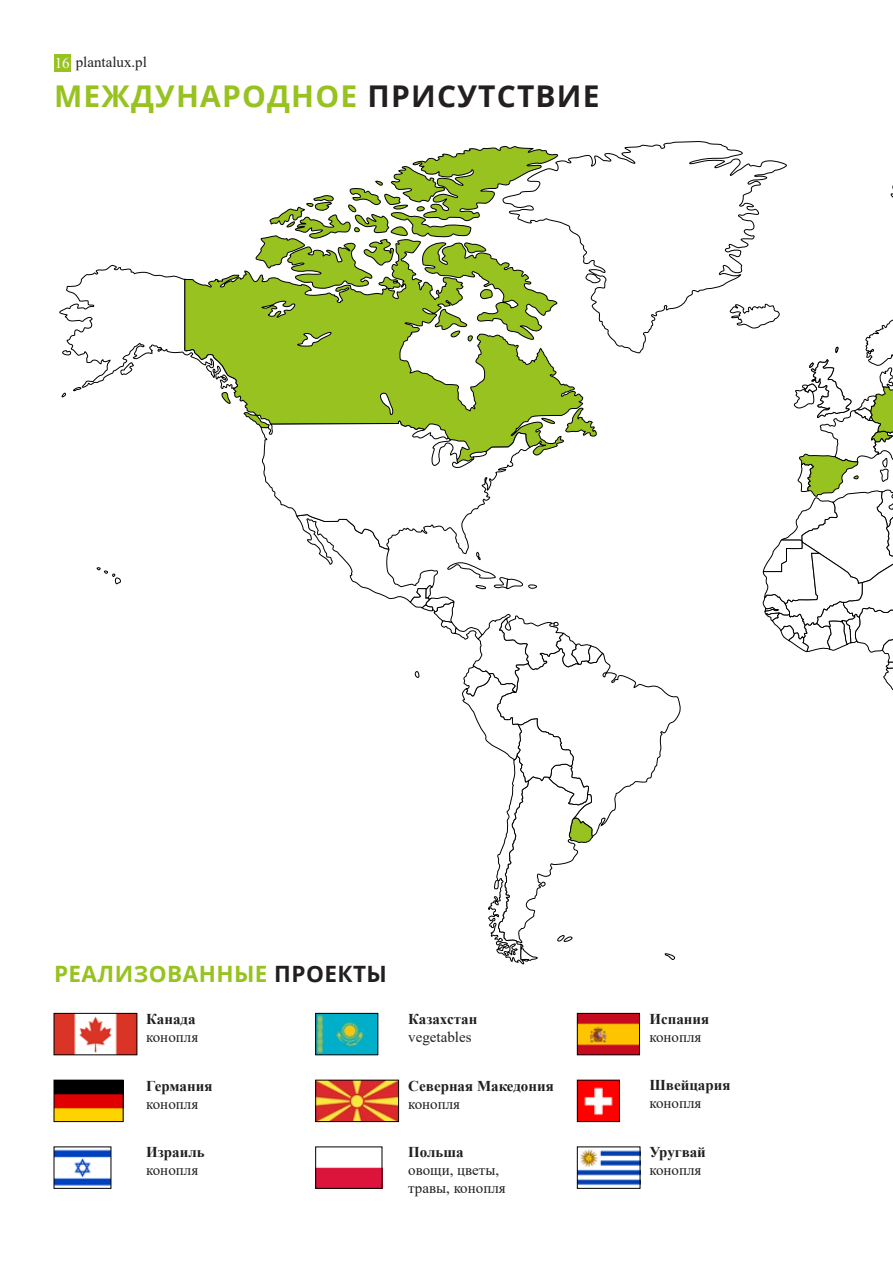
<style>
.page{position:relative;width:893px;height:1263px;background:#fff}
.page>*{position:absolute;margin:0;border:0;box-sizing:border-box;transform-origin:0 0}
.t1{font:700 30px "Open Sans";letter-spacing:.04em;color:#97c21f}
.t2{font:700 22.5px "Open Sans";letter-spacing:.02em;color:#97c21f}
.t3{font:15px "Times New Roman";color:#231f20}
.t4{font:700 15px "Times New Roman";color:#231f20}
.s1{color:#fff}
.s2{color:#231f20}
</style>
<div class="page">
<svg style="left:598px;top:141px;width:189px;height:213px"></svg>
<svg style="left:255px;top:146px;width:343px;height:310px"></svg>
<svg style="left:59px;top:264px;width:472px;height:321px"></svg>
<svg style="left:296px;top:515px;width:385px;height:450px"></svg>
<svg style="left:730px;top:176px;width:163px;height:515px"></svg>
<div style="left:54px;top:54px;width:16px;height:18px;background:#97c21f"></div>
<img style="left:56px;top:1149px;width:53px;height:37px">
<img style="left:56px;top:1015px;width:79px;height:38px">
<div style="left:54px;top:1013px;width:83px;height:42px;border:1px solid #000"></div>
<img style="left:56px;top:1082px;width:65px;height:38px">
<div style="left:54px;top:1080px;width:69px;height:42px;border:1px solid #000"></div>
<img style="left:317px;top:1015px;width:59px;height:38px">
<div style="left:315px;top:1013px;width:63px;height:42px;border:1px solid #000"></div>
<img style="left:317px;top:1082px;width:80px;height:38px">
<div style="left:315px;top:1080px;width:84px;height:42px;border:1px solid #000"></div>
<img style="left:317px;top:1167px;width:63px;height:19px">
<img style="left:579px;top:1015px;width:59px;height:38px">
<div style="left:577px;top:1013px;width:63px;height:42px;border:1px solid #000"></div>
<img style="left:579px;top:1082px;width:39px;height:38px">
<div style="left:577px;top:1080px;width:43px;height:42px;border:1px solid #000"></div>
<img style="left:579px;top:1149px;width:59px;height:37px">
<p class="t3" style="left:55px;top:51px;width:94px"><span class="s1">16</span> plantalux.pl</p>
<p class="t1" style="left:54px;top:74px;width:547px">МЕЖДУНАРОДНОЕ <span class="s2">ПРИСУТСТВИЕ</span></p>
<p class="t2" style="left:54px;top:958px;width:334px">РЕАЛИЗОВАННЫЕ <span class="s2">ПРОЕКТЫ</span></p>
<p class="t4" style="left:146px;top:1008px;width:51px">Канада</p>
<p class="t3" style="left:146px;top:1026px;width:53px">конопля</p>
<p class="t4" style="left:408px;top:1008px;width:71px">Казахстан</p>
<p class="t3" style="left:408px;top:1026px;width:65px">vegetables</p>
<p class="t4" style="left:649px;top:1008px;width:61px">Испания</p>
<p class="t3" style="left:649px;top:1026px;width:53px">конопля</p>
<p class="t4" style="left:146px;top:1075px;width:68px">Германия</p>
<p class="t3" style="left:146px;top:1093px;width:53px">конопля</p>
<p class="t4" style="left:408px;top:1075px;width:147px">Северная Македония</p>
<p class="t3" style="left:408px;top:1093px;width:53px">конопля</p>
<p class="t4" style="left:649px;top:1074px;width:83px">Швейцария</p>
<p class="t3" style="left:649px;top:1093px;width:53px">конопля</p>
<p class="t4" style="left:146px;top:1141px;width:60px">Израиль</p>
<p class="t3" style="left:146px;top:1160px;width:53px">конопля</p>
<p class="t4" style="left:408px;top:1141px;width:57px">Польша</p>
<p class="t3" style="left:408px;top:1160px;width:93px">овощи, цветы,</p>
<p class="t3" style="left:408px;top:1178px;width:99px">травы, конопля</p>
<p class="t4" style="left:649px;top:1141px;width:58px">Уругвай</p>
<p class="t3" style="left:649px;top:1160px;width:53px">конопля</p>
</div>
